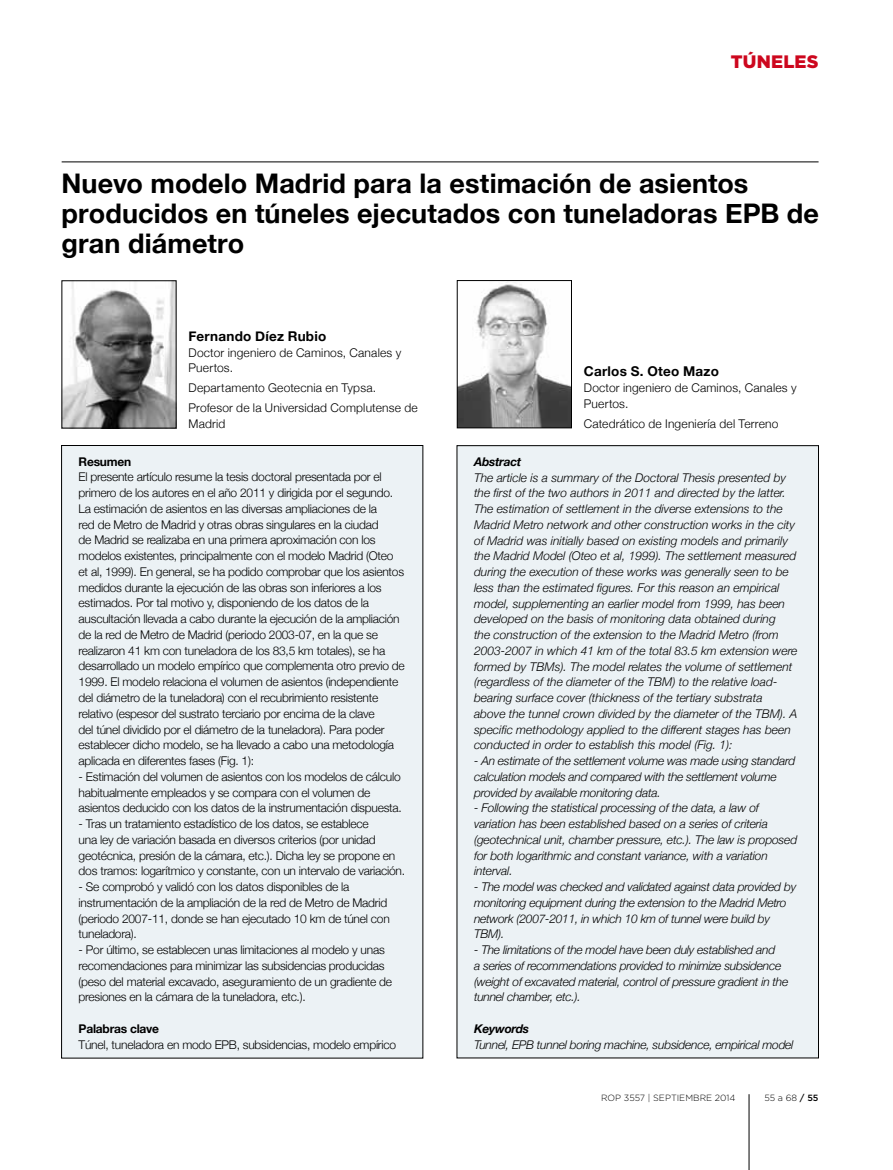
<style>
.page{position:relative;width:893px;height:1170px;background:#fff}
.page>*{position:absolute;margin:0;border:0;box-sizing:border-box;transform-origin:0 0}
.t1{font:700 27px/30px "Helvetica Neue";letter-spacing:.005em;color:#000}
.t2{font:900 18px "Gotham";letter-spacing:.02em;color:#cd071e}
.t3{font:700 13.5px "Helvetica Neue";letter-spacing:.015em;color:#000}
.t4{font:300 12px/15.8px "Helvetica Neue";letter-spacing:-.02em;color:#000}
.t5{font:italic 300 12px/15.8px "Helvetica Neue";color:#000}
.t6{font:italic 300 12px/15.8px "Helvetica Neue";letter-spacing:-.02em;color:#000}
.t7{font:300 12px/15.8px "Helvetica Neue";letter-spacing:.015em;color:#000}
.t8{font:700 12px "Helvetica Neue";letter-spacing:-.02em;color:#000}
.t9{font:italic 700 12px "Helvetica Neue";letter-spacing:-.02em;color:#000}
.t10{font:300 9px "Gotham";color:#000}
.s1{font-weight:500}
</style>
<div class="page">
<hr style="left:749px;top:1094px;width:1px;height:75px;background:#000">
<hr style="left:62px;top:162px;width:757px;height:1px;background:#000">
<img style="left:63px;top:282px;width:111px;height:144px">
<img style="left:459px;top:284px;width:111px;height:142px">
<div style="left:457px;top:280px;width:115px;height:148px;border:1px solid #000"></div>
<div style="left:62px;top:445px;width:361px;height:612px;background:#ecf2f5"></div>
<div style="left:457px;top:445px;width:361px;height:612px;background:#ecf2f5"></div>
<h2 class="t2" style="left:731px;top:50px;width:89px">TÚNELES</h2>
<h1 class="t1" style="left:62px;top:168px;width:759px">Nuevo modelo Madrid para la estimación de asientos producidos en túneles ejecutados con tuneladoras EPB de gran diámetro</h1>
<p class="t3" style="left:189px;top:327px;width:139px">Fernando Díez Rubio</p>
<p class="t7" style="left:189px;top:344px;width:214px">Doctor ingeniero de Caminos, Canales y<br>Puertos.</p>
<p class="t7" style="left:189px;top:378px;width:231px;line-height:20px">Departamento Geotecnia en Typsa.<br>Profesor de la Universidad Complutense de</p>
<p class="t4" style="left:189px;top:415px;width:38px">Madrid</p>
<p class="t8" style="left:79px;top:454px;width:54px">Resumen</p>
<p class="t4" style="left:79px;top:469px;width:328px">El presente artículo resume la tesis doctoral presentada por el primero de los autores en el año 2011 y dirigida por el segundo.<br>La estimación de asientos en las diversas ampliaciones de la<br>red de Metro de Madrid y otras obras singulares en la ciudad<br>de Madrid se realizaba en una primera aproximación con los modelos existentes, principalmente con el modelo Madrid (Oteo et al, 1999). En general, se ha podido comprobar que los asientos medidos durante la ejecución de las obras son inferiores a los estimados. Por tal motivo y, disponiendo de los datos de la auscultación llevada a cabo durante la ejecución de la ampliación de la red de Metro de Madrid (periodo 2003-07, en la que se realizaron 41 km con tuneladora de los 83,5 km totales), se ha desarrollado un modelo empírico que complementa otro previo de 1999. El modelo relaciona el volumen de asientos (independiente del diámetro de la tuneladora) con el recubrimiento resistente relativo (espesor del sustrato terciario por encima de la clave<br>del túnel dividido por el diámetro de la tuneladora). Para poder establecer dicho modelo, se ha llevado a cabo una metodología aplicada en diferentes fases (Fig. 1):</p>
<p class="t4" style="left:79px;top:768px;width:325px">- Estimación del volumen de asientos con los modelos de cálculo habitualmente empleados y se compara con el volumen de asientos deducido con los datos de la instrumentación dispuesta.</p>
<p class="t4" style="left:79px;top:815px;width:328px">- Tras un tratamiento estadístico de los datos, se establece<br>una ley de variación basada en diversos criterios (por unidad geotécnica, presión de la cámara, etc.). Dicha ley se propone en dos tramos: logarítmico y constante, con un intervalo de variación.</p>
<p class="t4" style="left:79px;top:878px;width:313px">- Se comprobó y validó con los datos disponibles de la instrumentación de la ampliación de la red de Metro de Madrid (periodo 2007-11, donde se han ejecutado 10 km de túnel con tuneladora).</p>
<p class="t4" style="left:79px;top:941px;width:315px">- Por último, se establecen unas limitaciones al modelo y unas recomendaciones para minimizar las subsidencias producidas (peso del material excavado, aseguramiento de un gradiente de presiones en la cámara de la tuneladora, etc.).</p>
<p class="t8" style="left:79px;top:1021px;width:82px">Palabras clave</p>
<p class="t4" style="left:79px;top:1036px;width:319px">Túnel, tuneladora en modo EPB, subsidencias, modelo empírico</p>
<p class="t3" style="left:584px;top:363px;width:136px">Carlos S. Oteo Mazo</p>
<p class="t7" style="left:584px;top:379px;width:214px">Doctor ingeniero de Caminos, Canales y<br>Puertos.</p>
<p class="t7" style="left:584px;top:415px;width:196px">Catedrático de Ingeniería del Terreno</p>
<p class="t9" style="left:474px;top:454px;width:49px">Abstract</p>
<p class="t5" style="left:474px;top:469px;width:325px">The article is a summary of the Doctoral Thesis presented by the first of the two authors in 2011 and directed by the latter.<br>The estimation of settlement in the diverse extensions to the Madrid Metro network and other construction works in the city of Madrid was initially based on existing models and primarily the Madrid Model (Oteo et al, 1999). The settlement measured during the execution of these works was generally seen to be less than the estimated figures. For this reason an empirical model, supplementing an earlier model from 1999, has been developed on the basis of monitoring data obtained during<br>the construction of the extension to the Madrid Metro (from 2003-2007 in which 41 km of the total 83.5 km extension were formed by TBMs). The model relates the volume of settlement (regardless of the diameter of the TBM) to the relative load&shy;bearing surface cover (thickness of the tertiary substrata<br>above the tunnel crown divided by the diameter of the TBM). A specific methodology applied to the different stages has been conducted in order to establish this model (Fig. 1):</p>
<p class="t6" style="left:474px;top:752px;width:323px">- An estimate of the settlement volume was made using standard calculation models and compared with the settlement volume provided by available monitoring data.</p>
<p class="t5" style="left:474px;top:800px;width:325px">- Following the statistical processing of the data, a law of variation has been established based on a series of criteria (geotechnical unit, chamber pressure, etc.). The law is proposed for both logarithmic and constant variance, with a variation interval.</p>
<p class="t6" style="left:474px;top:878px;width:324px">- The model was checked and validated against data provided by monitoring equipment during the extension to the Madrid Metro network (2007-2011, in which 10 km of tunnel were build by TBM).</p>
<p class="t6" style="left:474px;top:941px;width:316px">- The limitations of the model have been duly established and<br>a series of recommendations provided to minimize subsidence (weight of excavated material, control of pressure gradient in the tunnel chamber, etc.).</p>
<p class="t9" style="left:474px;top:1021px;width:57px">Keywords</p>
<p class="t6" style="left:474px;top:1036px;width:321px">Tunnel, EPB tunnel boring machine, subsidence, empirical model</p>
<p class="t10" style="left:601px;top:1092px;width:136px">ROP 3557 | SEPTIEMBRE 2014</p>
<p class="t10" style="left:764px;top:1092px;width:56px">55 a 68 <span class="s1">/ 55</span></p>
</div>
